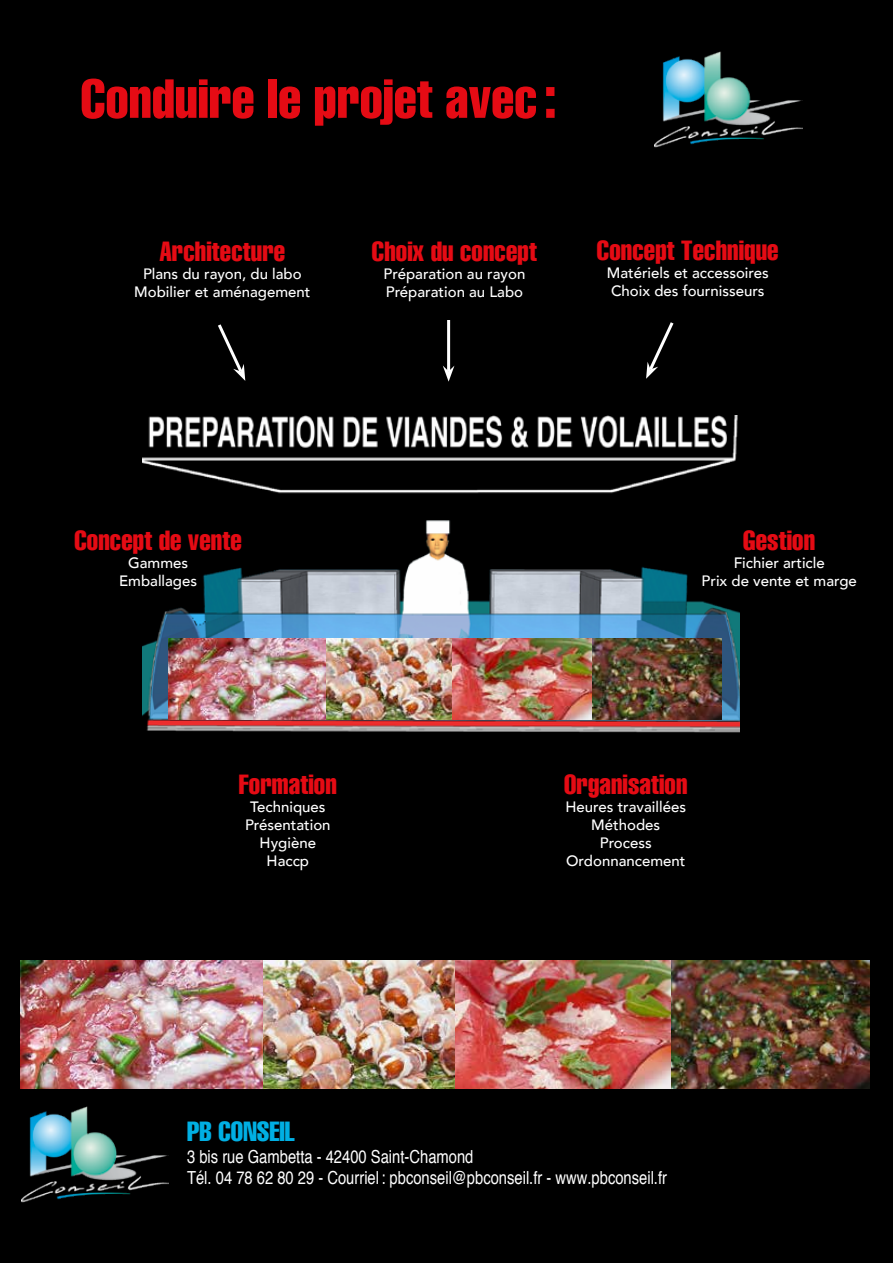
<style>
.page{position:relative;width:893px;height:1263px;background:#000}
.page>*{position:absolute;margin:0;border:0;box-sizing:border-box;transform-origin:0 0}
.t1{font:extra-condensed 54px "Helvetica";color:#e50b14}
.t2{font:extra-condensed 27px "Helvetica";color:#e50b14}
.t3{font:extra-condensed 27px "Helvetica";color:#00afe3}
.t4{font:condensed 18px/21.6px "Helvetica";color:#fff}
.t5{font:500 15px/18px "Avenir";color:#fff;text-align:center}
</style>
<div class="page">
<img style="left:21px;top:960px;width:848px;height:128px">
<img style="left:655px;top:51px;width:147px;height:97px">
<img style="left:21px;top:1107px;width:148px;height:96px">
<img style="left:143px;top:415px;width:597px;height:318px">
<hr style="left:447px;top:320px;width:3px;height:51px;background:#fff">
<svg style="left:443px;top:366px;width:11px;height:16px"></svg>
<svg style="left:218px;top:324px;width:27px;height:57px"></svg>
<svg style="left:646px;top:322px;width:28px;height:57px"></svg>
<img style="left:169px;top:639px;width:552px;height:81px">
<h1 class="t1" style="left:81px;top:69px;width:477px">Conduire le projet avec :</h1>
<h2 class="t2" style="left:159px;top:236px;width:128px">Architecture</h2>
<p class="t5" style="left:134px;top:264px;width:178px">Plans du rayon, du labo<br>Mobilier et aménagement</p>
<h2 class="t2" style="left:372px;top:236px;width:167px">Choix du concept</h2>
<p class="t5" style="left:384px;top:264px;width:143px;text-align:left">Préparation au rayon<br>Préparation au Labo</p>
<h2 class="t2" style="left:597px;top:236px;width:183px">Concept Technique</h2>
<p class="t5" style="left:607px;top:263px;width:163px;text-align:left">Matériels et accessoires<br>Choix des fournisseurs</p>
<h2 class="t2" style="left:74px;top:526px;width:169px">Concept de vente</h2>
<p class="t5" style="left:119px;top:553px;width:80px">Gammes<br>Emballages</p>
<h2 class="t2" style="left:239px;top:769px;width:100px">Formation</h2>
<p class="t5" style="left:245px;top:797px;width:87px">Techniques<br>Présentation<br>Hygiène<br>Haccp</p>
<h2 class="t2" style="left:743px;top:526px;width:74px">Gestion</h2>
<p class="t5" style="left:702px;top:553px;width:157px">Fichier article<br>Prix de vente et marge</p>
<h2 class="t2" style="left:564px;top:769px;width:125px">Organisation</h2>
<p class="t5" style="left:565px;top:797px;width:122px">Heures travaillées<br>Méthodes<br>Process<br>Ordonnancement</p>
<h2 class="t3" style="left:187px;top:1116px;width:109px">PB CONSEIL</h2>
<p class="t4" style="left:187px;top:1145px;width:481px">3 bis rue Gambetta - 42400 Saint-Chamond<br>Tél. 04 78 62 80 29 - Courriel : pbconseil@pbconseil.fr - www.pbconseil.fr</p>
</div>
